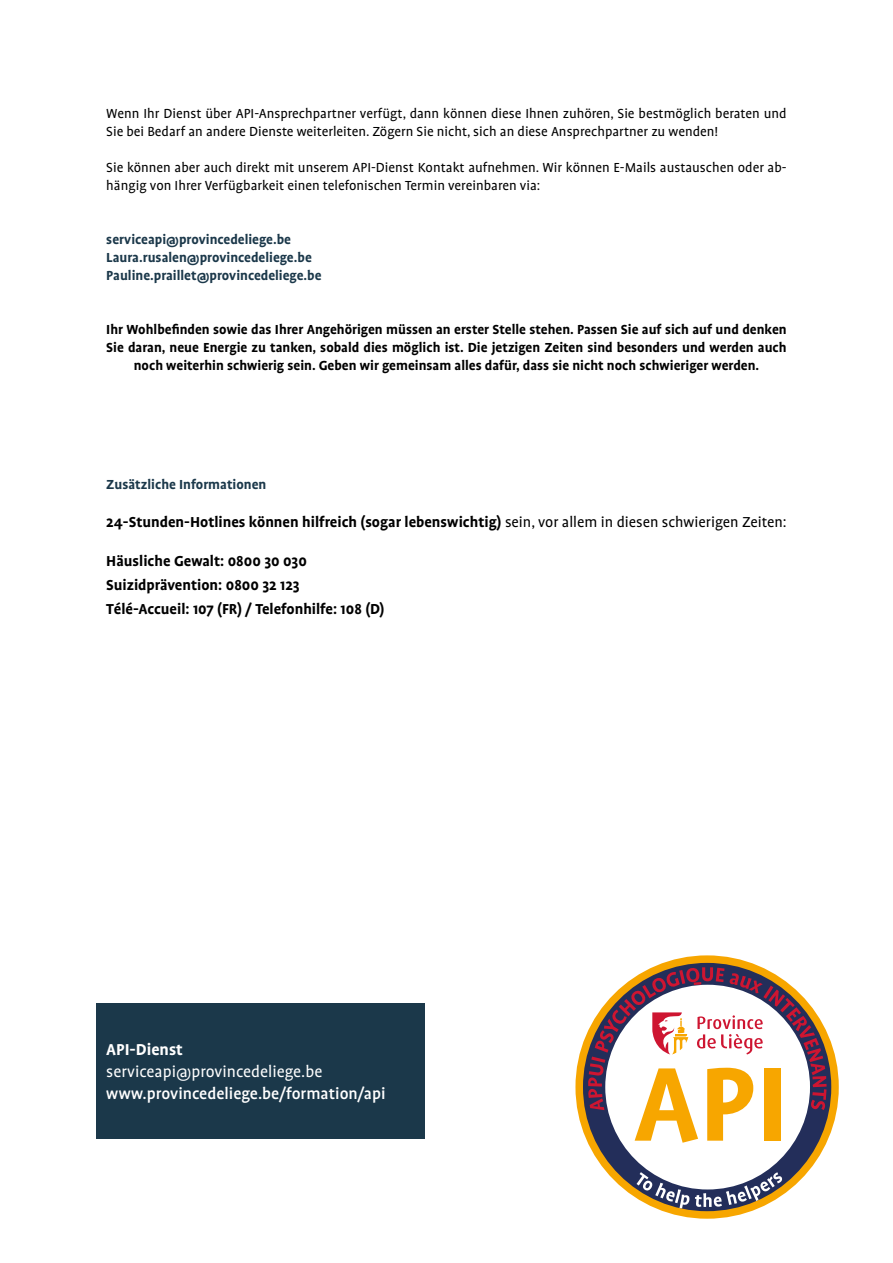
<style>
.page{position:relative;width:893px;height:1263px;background:#fff}
.page>*{position:absolute;margin:0;border:0;box-sizing:border-box;transform-origin:0 0}
.t1{font:500 18px "Profile Pro";color:#fff}
.t2{font:18px "Profile Pro";color:#fff}
.t3{font:700 18px "Profile Pro";color:#fff}
.t4{font:700 16.5px/24px "Profile Pro";color:#000}
.t5{font:15px/18px "Profile Pro";color:#000}
.t6{font:700 15px/18px "Profile Pro";color:#000;text-align:center}
.t7{font:700 15px/18px "Profile Pro";color:#1b384a}
.s1{font-weight:400}
</style>
<div class="page">
<div style="left:96px;top:1003px;width:328px;height:135px;background:#1b384a"></div>
<svg style="left:579px;top:959px;width:256px;height:256px;background:#584c44"></svg>
<div style="left:575px;top:955px;width:264px;height:264px;border:8px solid #f7a600;border-radius:50%"></div>
<div style="left:605px;top:985px;width:205px;height:204px;background:#fff;border-radius:50%"></div>
<svg style="left:636px;top:1172px;width:146px;height:36px"></svg>
<svg style="left:588px;top:967px;width:239px;height:176px"></svg>
<p class="t5" style="left:106px;top:105px;width:682px">Wenn Ihr Dienst über API-Ansprechpartner verfügt, dann können diese Ihnen zuhören, Sie bestmöglich beraten und<br>Sie bei Bedarf an andere Dienste weiterleiten. Zögern Sie nicht, sich an diese Ansprechpartner zu wenden!</p>
<p class="t5" style="left:106px;top:159px;width:682px">Sie können aber auch direkt mit unserem API-Dienst Kontakt aufnehmen. Wir können E-Mails austauschen oder ab&shy;hängig von Ihrer Verfügbarkeit einen telefonischen Termin vereinbaren via:</p>
<p class="t7" style="left:106px;top:231px;width:217px">serviceapi@provincedeliege.be<br>Laura.rusalen@provincedeliege.be<br>Pauline.praillet@provincedeliege.be</p>
<p class="t6" style="left:106px;top:321px;width:682px">Ihr Wohlbefinden sowie das Ihrer Angehörigen müssen an erster Stelle stehen. Passen Sie auf sich auf und denken<br>Sie daran, neue Energie zu tanken, sobald dies möglich ist. Die jetzigen Zeiten sind besonders und werden auch noch weiterhin schwierig sein. Geben wir gemeinsam alles dafür, dass sie nicht noch schwieriger werden.</p>
<p class="t7" style="left:106px;top:476px;width:162px">Zusätzliche Informationen</p>
<p class="t4" style="left:106px;top:510px;width:682px">24-Stunden-Hotlines können hilfreich (sogar lebenswichtig) <span class="s1">sein, vor allem in diesen schwierigen Zeiten:</span></p>
<p class="t4" style="left:106px;top:550px;width:280px">Häusliche Gewalt: 0800 30 030<br>Suizidprävention: 0800 32 123<br>Télé-Accueil: 107 (FR) / Telefonhilfe: 108 (D)</p>
<p class="t3" style="left:106px;top:1039px;width:78px">API-Dienst</p>
<p class="t2" style="left:106px;top:1061px;width:217px">serviceapi@provincedeliege.be</p>
<p class="t1" style="left:106px;top:1083px;width:281px">www.provincedeliege.be/formation/api</p>
</div>
